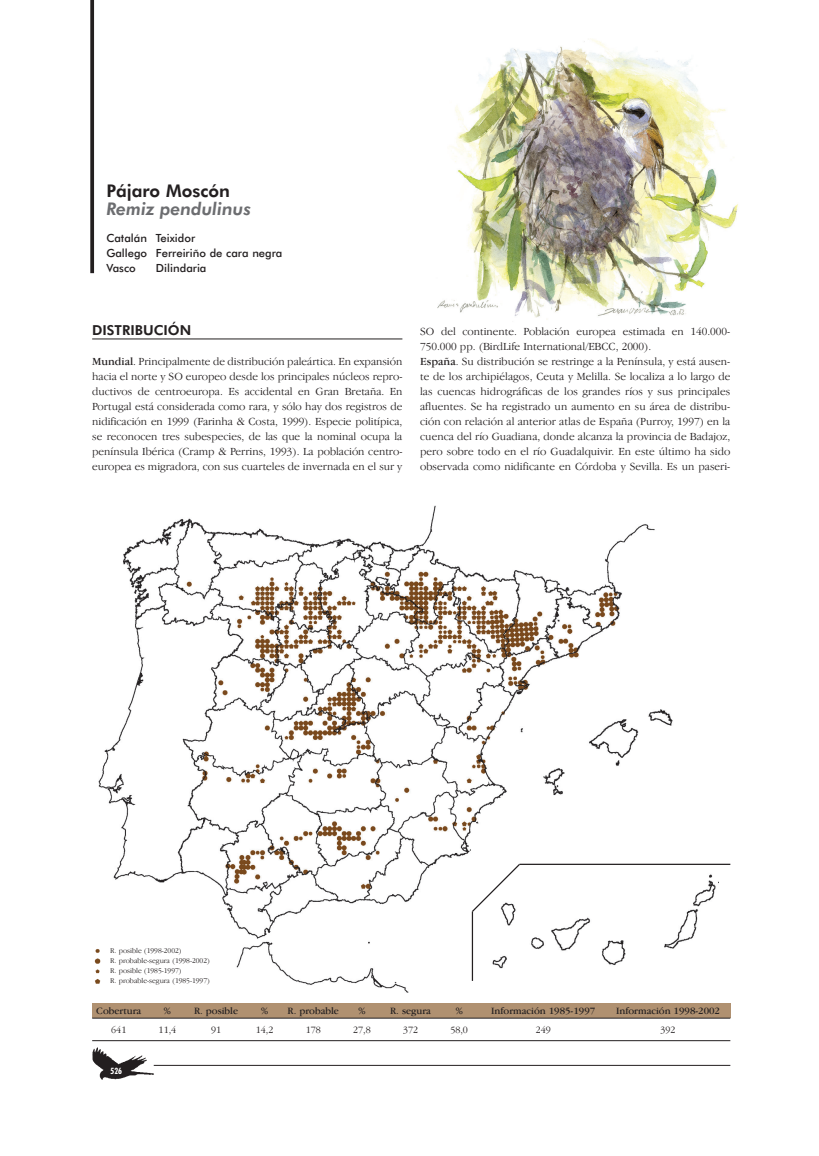
<style>
.page{position:relative;width:819px;height:1156px;background:#fff}
.page>*{position:absolute;margin:0;border:0;box-sizing:border-box;transform-origin:0 0}
.t1{font:italic 800 17.5px "Futura BT";color:#6c6d70}
.t2{font:800 17.5px "Futura BT";color:#231f20}
.t3{font:800 13.75px "Futura BT";color:#231f20}
.t4{font:300 11.25px/15px "Garamond IT Cby BT";letter-spacing:.005em;color:#231f20;text-align:justify}
.t5{font:500 11.25px/15px "Futura BT";color:#231f20}
.t6{font:10px "Garamond IT Cby BT";color:#231f20}
.t7{font:300 10px "Garamond IT Cby BT";color:#231f20}
.t8{font:700 condensed 8.75px "Futura BT";color:#fff}
.t9{font:300 7.5px/10px "Garamond IT Cby BT";color:#231f20}
.s1{font-weight:400}
</style>
<div class="page">
<img style="left:98px;top:505px;width:620px;height:487px">
<div style="left:92px;top:1002px;width:638px;height:15px;background:#b09171"></div>
<hr style="left:92px;top:1017px;width:638px;height:1px;background:#231f20">
<hr style="left:92px;top:1040px;width:638px;height:1px;background:#231f20">
<img style="left:94px;top:944px;width:14px;height:41px">
<hr style="left:472px;top:911px;width:1px;height:69px;background:#231f20">
<svg style="left:470px;top:862px;width:51px;height:51px"></svg>
<hr style="left:519px;top:863px;width:211px;height:1px;background:#231f20">
<img style="left:437px;top:38px;width:301px;height:280px">
<hr style="left:92px;top:338px;width:310px;height:1px;background:#231f20">
<svg style="left:90px;top:0;width:4px;height:273px"></svg>
<img style="left:92px;top:1047px;width:68px;height:33px">
<hr style="left:154px;top:1064px;width:576px;height:1px;background:#231f20">
<h1 class="t2" style="left:106px;top:184px;width:125px">Pájaro Moscón</h1>
<h1 class="t1" style="left:106px;top:202px;width:146px">Remiz pendulinus</h1>
<p class="t5" style="left:106px;top:232px;width:178px">Catalán Teixidor<br>Gallego Ferreiriño de cara negra<br>Vasco</p>
<p class="t5" style="left:156px;top:262px;width:52px">Dilindaria</p>
<p class="t3" style="left:92px;top:324px;width:101px">DISTRIBUCIÓN</p>
<p class="t4" style="left:92px;top:355px;width:312px"><span class="s1">Mundial</span>. Principalmente de distribución paleártica. En expansión hacia el norte y SO europeo desde los principales núcleos repro&shy;ductivos de centroeuropa. Es accidental en Gran Bretaña. En Portugal está considerada como rara, y sólo hay dos registros de nidificación en 1999 (Farinha &amp; Costa, 1999). Especie politípica, se reconocen tres subespecies, de las que la nominal ocupa la península Ibérica (Cramp &amp; Perrins, 1993). La población centro&shy;europea es migradora, con sus cuarteles de invernada en el sur y</p>
<p class="t4" style="left:420px;top:325px;width:312px;text-align:left">SO del continente. Población europea estimada en 140.000- 750.000 pp. (BirdLife International/EBCC, 2000).<br><span class="s1">España</span>. Su distribución se restringe a la Península, y está ausen&shy;te de los archipiélagos, Ceuta y Melilla. Se localiza a lo largo de las cuencas hidrográficas de los grandes ríos y sus principales afluentes. Se ha registrado un aumento en su área de distribu&shy;ción con relación al anterior atlas de España (Purroy, 1997) en la cuenca del río Guadiana, donde alcanza la provincia de Badajoz, pero sobre todo en el río Guadalquivir. En este último ha sido observada como nidificante en Córdoba y Sevilla. Es un paseri-</p>
<p class="t9" style="left:110px;top:946px;width:101px">R. posible (1998-2002)<br>R. probable-segura (1998-2002)<br>R. posible (1985-1997)<br>R. probable-segura (1985-1997)</p>
<p class="t6" style="left:96px;top:1007px;width:46px">Cobertura</p>
<p class="t7" style="left:111px;top:1025px;width:17px">641</p>
<p class="t8" style="left:110px;top:1066px;width:13px">526</p>
<p class="t6" style="left:164px;top:1007px;width:9px">%</p>
<p class="t7" style="left:159px;top:1025px;width:19px">11,4</p>
<p class="t6" style="left:194px;top:1007px;width:46px">R. posible</p>
<p class="t7" style="left:211px;top:1025px;width:12px">91</p>
<p class="t6" style="left:261px;top:1007px;width:9px">%</p>
<p class="t7" style="left:256px;top:1025px;width:19px">14,2</p>
<p class="t6" style="left:287px;top:1007px;width:53px">R. probable</p>
<p class="t7" style="left:306px;top:1025px;width:17px">178</p>
<p class="t6" style="left:358px;top:1007px;width:9px">%</p>
<p class="t7" style="left:353px;top:1025px;width:19px">27,8</p>
<p class="t6" style="left:390px;top:1007px;width:42px">R. segura</p>
<p class="t7" style="left:403px;top:1025px;width:17px">372</p>
<p class="t6" style="left:455px;top:1007px;width:9px">%</p>
<p class="t7" style="left:450px;top:1025px;width:19px">58,0</p>
<p class="t6" style="left:491px;top:1007px;width:105px">Información 1985-1997</p>
<p class="t7" style="left:535px;top:1025px;width:17px">249</p>
<p class="t6" style="left:616px;top:1007px;width:105px">Información 1998-2002</p>
<p class="t7" style="left:660px;top:1025px;width:17px">392</p>
</div>
